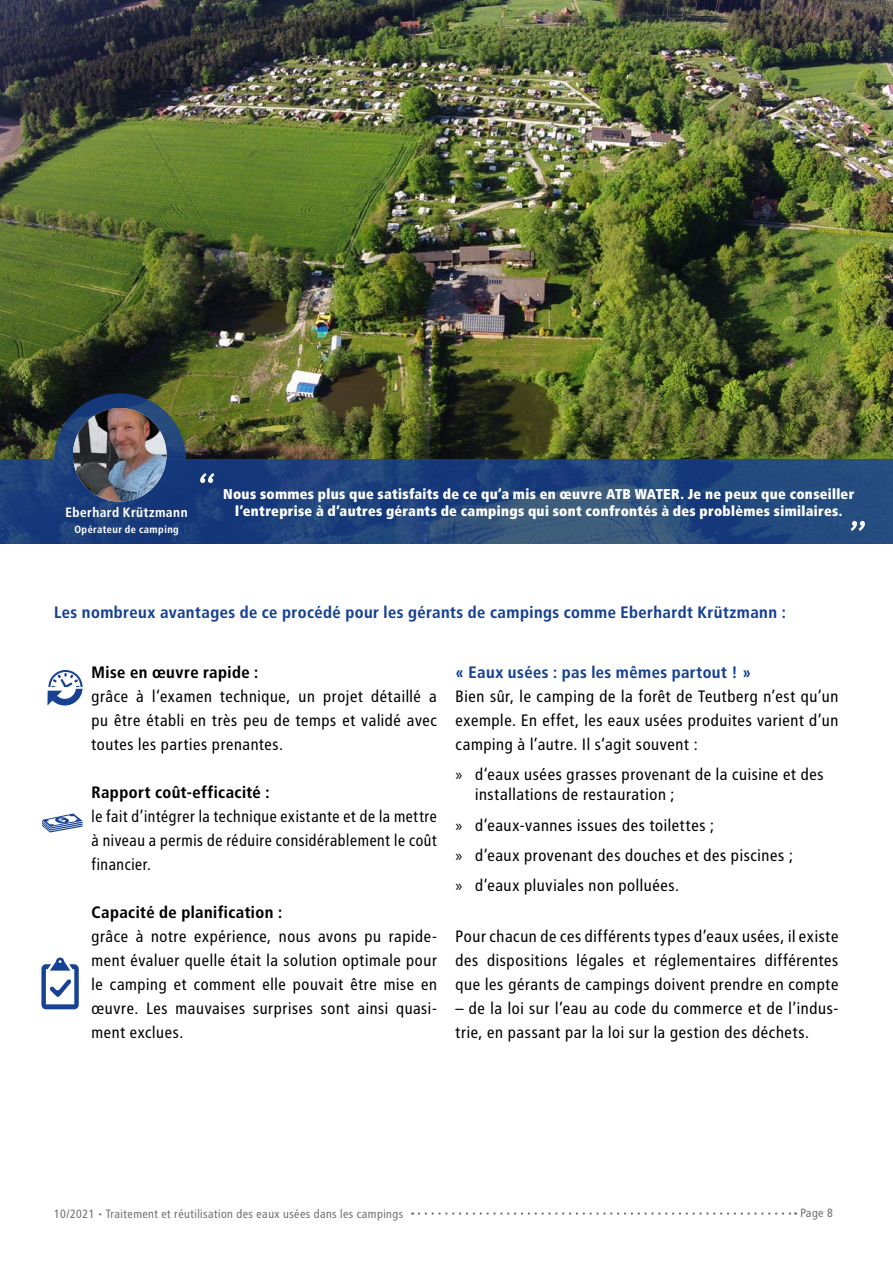
<style>
.page{position:relative;width:893px;height:1263px;background:#fff}
.page>*{position:absolute;margin:0;border:0;box-sizing:border-box;transform-origin:0 0}
.t1{font:16.5px/24px "BVG Normal";color:#000;text-align:justify}
.t2{font:16.5px "BVG Hfett";letter-spacing:.005em;color:#164194}
.t3{font:16.5px/24px "BVG Normal";color:#000;text-align:justify;scale:.95 1}
.t4{font:16.5px "BVG Hfett";letter-spacing:.005em;color:#000}
.t5{font:14.25px "BVG Fett";letter-spacing:.015em;color:#fff}
.t6{font:13.5px "BVG Hfett";letter-spacing:.015em;color:#fff}
.t7{font:12px "BVG Normal";color:#706f6f}
.t8{font:10.5px "BVG Hfett";letter-spacing:.025em;color:#fff}
.s1{font-family:"Myriad Pro"}
</style>
<div class="page">
<img style="left:0;top:0;width:892px;height:459px">
<svg style="left:54px;top:393px;width:132px;height:66px;background:#294256"></svg>
<svg style="left:419px;top:1212px;width:377px;height:3px"></svg>
<svg style="left:0;top:459px;width:893px;height:84px;background:#21447b"></svg>
<svg style="left:200px;top:473px;width:14px;height:10px"></svg>
<svg style="left:851px;top:521px;width:14px;height:10px"></svg>
<img style="left:73px;top:408px;width:94px;height:94px;border-radius:47px">
<svg style="left:47px;top:670px;width:36px;height:35px"></svg>
<svg style="left:41px;top:957px;width:38px;height:52px"></svg>
<svg style="left:42px;top:813px;width:40px;height:19px"></svg>
<p class="t5" style="left:223px;top:485px;width:633px">Nous sommes plus que satisfaits de ce qu’a mis en œuvre ATB WATER. Je ne peux que conseiller</p>
<p class="t6" style="left:65px;top:504px;width:124px">Eberhard Krützmann</p>
<p class="t5" style="left:235px;top:502px;width:609px">l’entreprise à d’autres gérants de campings qui sont confrontés à des problèmes similaires.</p>
<p class="t8" style="left:74px;top:523px;width:106px">Opérateur de camping</p>
<p class="t2" style="left:54px;top:602px;width:734px">Les nombreux avantages de ce procédé pour les gérants de campings comme Eberhardt Krützmann :</p>
<p class="t4" style="left:92px;top:662px;width:169px">Mise en œuvre rapide :</p>
<p class="t1" style="left:92px;top:684px;width:347px">grâce à l‘examen technique, un projet détaillé a pu être établi en très peu de temps et validé avec toutes les parties prenantes.</p>
<p class="t4" style="left:92px;top:782px;width:180px">Rapport coût-efficacité :</p>
<p class="t3" style="left:92px;top:804px;width:366px">le fait d’intégrer la technique existante et de la mettre à niveau a permis de réduire considérablement le coût financier.</p>
<p class="t4" style="left:92px;top:902px;width:192px">Capacité de planification :</p>
<p class="t1" style="left:92px;top:924px;width:347px">grâce à notre expérience, nous avons pu rapide&shy;ment évaluer quelle était la solution optimale pour le camping et comment elle pouvait être mise en œuvre. Les mauvaises surprises sont ainsi quasi&shy;ment exclues.</p>
<p class="t2" style="left:455px;top:662px;width:297px">« Eaux usées : pas les mêmes partout ! »</p>
<p class="t1" style="left:455px;top:684px;width:385px">Bien sûr, le camping de la forêt de Teutberg n’est qu’un exemple. En effet, les eaux usées produites varient d’un camping à l’autre. Il s‘agit souvent :</p>
<p class="t1" style="left:475px;top:765px;width:351px;line-height:19.8px;text-indent:-20px"><span class="s1">»</span> d‘eaux usées grasses provenant de la cuisine et des installations de restauration ;</p>
<p class="t1" style="left:455px;top:810px;width:340px;line-height:30.3px;text-align:left"><span class="s1">»</span> d’eaux-vannes issues des toilettes ;<br><span class="s1">»</span> d’eaux provenant des douches et des piscines ; <span class="s1">»</span> d’eaux pluviales non polluées.</p>
<p class="t1" style="left:455px;top:924px;width:385px">Pour chacun de ces différents types d’eaux usées, il existe des dispositions légales et réglementaires différentes que les gérants de campings doivent prendre en compte</p>
<p class="t1" style="left:455px;top:996px;width:385px">– de la loi sur l’eau au code du commerce et de l’indus&shy;trie, en passant par la loi sur la gestion des déchets.</p>
<p class="t7" style="left:54px;top:1207px;width:351px">10/2021 • Traitement et réutilisation des eaux usées dans les campings</p>
<p class="t7" style="left:800px;top:1206px;width:34px">Page 8</p>
</div>
